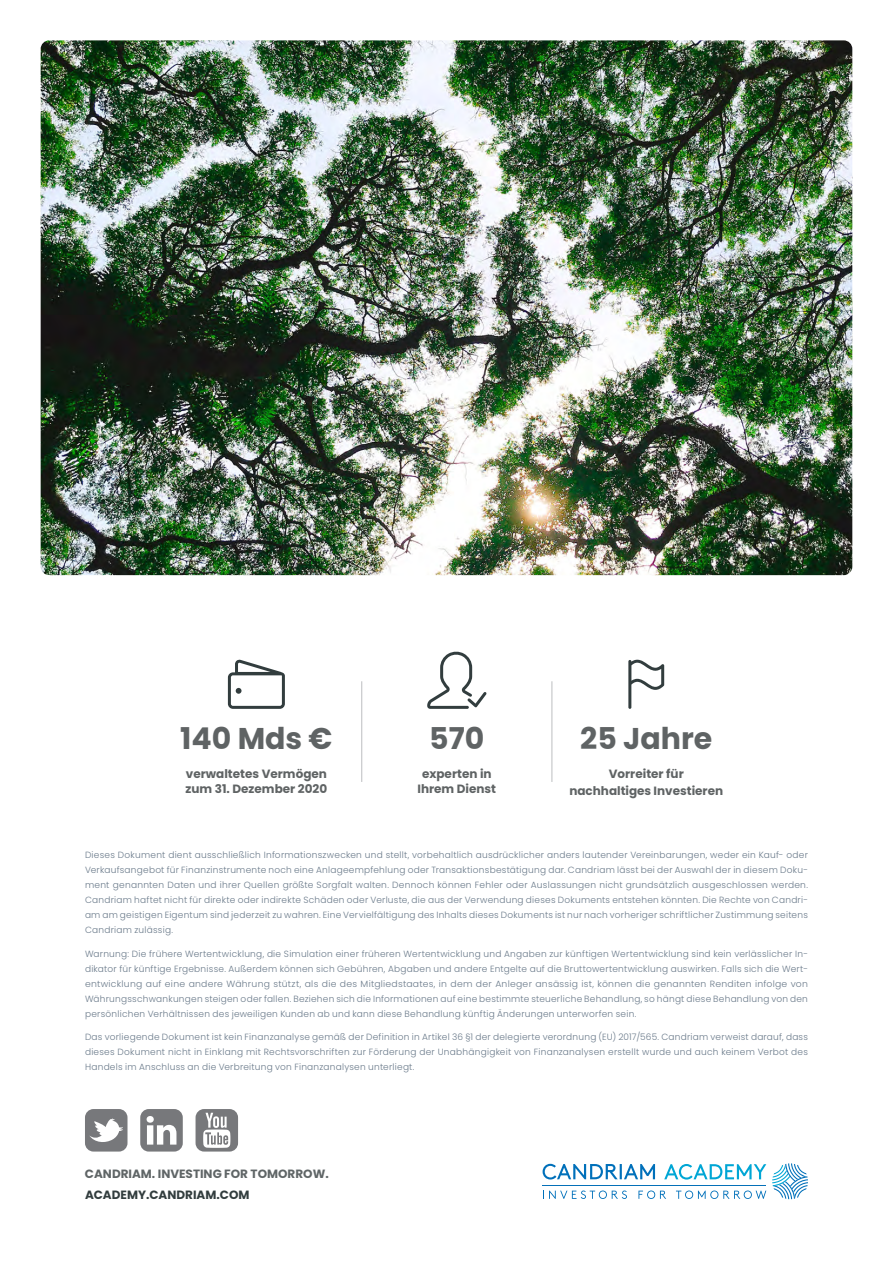
<style>
.page{position:relative;width:893px;height:1263px;background:#fff}
.page>*{position:absolute;margin:0;border:0;box-sizing:border-box;transform-origin:0 0}
.t1{font:700 30px "Poppins";color:#5f6364}
.t2{font:700 12px/15px "Poppins";color:#5f6364;text-align:center}
.t3{font:700 12px "Poppins";color:#5f6566}
.t4{font:700 12px "Poppins";color:#323d3e}
.t5{font:300 9px/15px "Poppins";letter-spacing:.025em;color:#6a7a8a;text-align:justify}
</style>
<div class="page">
<img style="left:41px;top:40px;width:811px;height:535px">
<div style="left:140px;top:1109px;width:43px;height:42px;background:#77787b;border-radius:9px"></div>
<svg style="left:147px;top:1116px;width:29px;height:28px"></svg>
<div style="left:196px;top:1109px;width:42px;height:42px;background:#77787b;border-radius:9px"></div>
<svg style="left:203px;top:1113px;width:27px;height:35px"></svg>
<div style="left:85px;top:1109px;width:42px;height:42px;background:#77787b;border-radius:9px"></div>
<svg style="left:89px;top:1118px;width:34px;height:24px"></svg>
<svg style="left:543px;top:1164px;width:112px;height:15px"></svg>
<hr style="left:542px;top:1185px;width:224px;height:1px;background:#0570b8">
<svg style="left:772px;top:1163px;width:36px;height:36px"></svg>
<svg style="left:543px;top:1190px;width:84px;height:9px"></svg>
<svg style="left:664px;top:1164px;width:102px;height:15px"></svg>
<svg style="left:638px;top:1190px;width:28px;height:9px"></svg>
<svg style="left:676px;top:1190px;width:90px;height:9px"></svg>
<hr style="left:361px;top:681px;width:1px;height:101px;background:#bcbec0">
<hr style="left:552px;top:681px;width:1px;height:101px;background:#bcbec0">
<svg style="left:427px;top:651px;width:60px;height:58px"></svg>
<svg style="left:228px;top:659px;width:57px;height:50px"></svg>
<svg style="left:628px;top:659px;width:36px;height:50px"></svg>
<h1 class="t1" style="left:180px;top:721px;width:154px">140 Mds €</h1>
<h2 class="t2" style="left:186px;top:766px;width:143px;text-align:left">verwaltetes Vermögen zum 31. Dezember 2020</h2>
<h1 class="t1" style="left:429px;top:721px;width:57px">570</h1>
<h2 class="t2" style="left:417px;top:766px;width:80px">experten in<br>Ihrem Dienst</h2>
<h1 class="t1" style="left:580px;top:721px;width:134px">25 Jahre</h1>
<h2 class="t2" style="left:569px;top:766px;width:155px;line-height:16.5px">Vorreiter für nachhaltiges Investieren</h2>
<p class="t5" style="left:85px;top:847px;width:724px">Dieses Dokument dient ausschließlich Informationszwecken und stellt, vorbehaltlich ausdrücklicher anders lautender Vereinbarungen, weder ein Kauf- oder Verkaufsangebot für Finanzinstrumente noch eine Anlageempfehlung oder Transaktionsbestätigung dar. Candriam lässt bei der Auswahl der in diesem Doku&shy;ment genannten Daten und ihrer Quellen größte Sorgfalt walten. Dennoch können Fehler oder Auslassungen nicht grundsätzlich ausgeschlossen werden.<br>Candriam haftet nicht für direkte oder indirekte Schäden oder Verluste, die aus der Verwendung dieses Dokuments entstehen könnten. Die Rechte von Candri&shy;am am geistigen Eigentum sind jederzeit zu wahren. Eine Vervielfältigung des Inhalts dieses Dokuments ist nur nach vorheriger schriftlicher Zustimmung seitens Candriam zulässig.</p>
<p class="t5" style="left:85px;top:946px;width:724px">Warnung: Die frühere Wertentwicklung, die Simulation einer früheren Wertentwicklung und Angaben zur künftigen Wertentwicklung sind kein verlässlicher In&shy;dikator für künftige Ergebnisse. Außerdem können sich Gebühren, Abgaben und andere Entgelte auf die Bruttowertentwicklung auswirken. Falls sich die Wert&shy;entwicklung auf eine andere Währung stützt, als die des Mitgliedstaates, in dem der Anleger ansässig ist, können die genannten Renditen infolge von Währungsschwankungen steigen oder fallen. Beziehen sich die Informationen auf eine bestimmte steuerliche Behandlung, so hängt diese Behandlung von den persönlichen Verhältnissen des jeweiligen Kunden ab und kann diese Behandlung künftig Änderungen unterworfen sein.</p>
<p class="t5" style="left:85px;top:1029px;width:724px">Das vorliegende Dokument ist kein Finanzanalyse gemäß der Definition in Artikel 36 §1 der delegierte verordnung (EU) 2017/565. Candriam verweist darauf, dass dieses Dokument nicht in Einklang mit Rechtsvorschriften zur Förderung der Unabhängigkeit von Finanzanalysen erstellt wurde und auch keinem Verbot des Handels im Anschluss an die Verbreitung von Finanzanalysen unterliegt.</p>
<h2 class="t3" style="left:85px;top:1167px;width:245px">CANDRIAM. INVESTING FOR TOMORROW.</h2>
<h2 class="t4" style="left:85px;top:1188px;width:166px">ACADEMY.CANDRIAM.COM</h2>
</div>
